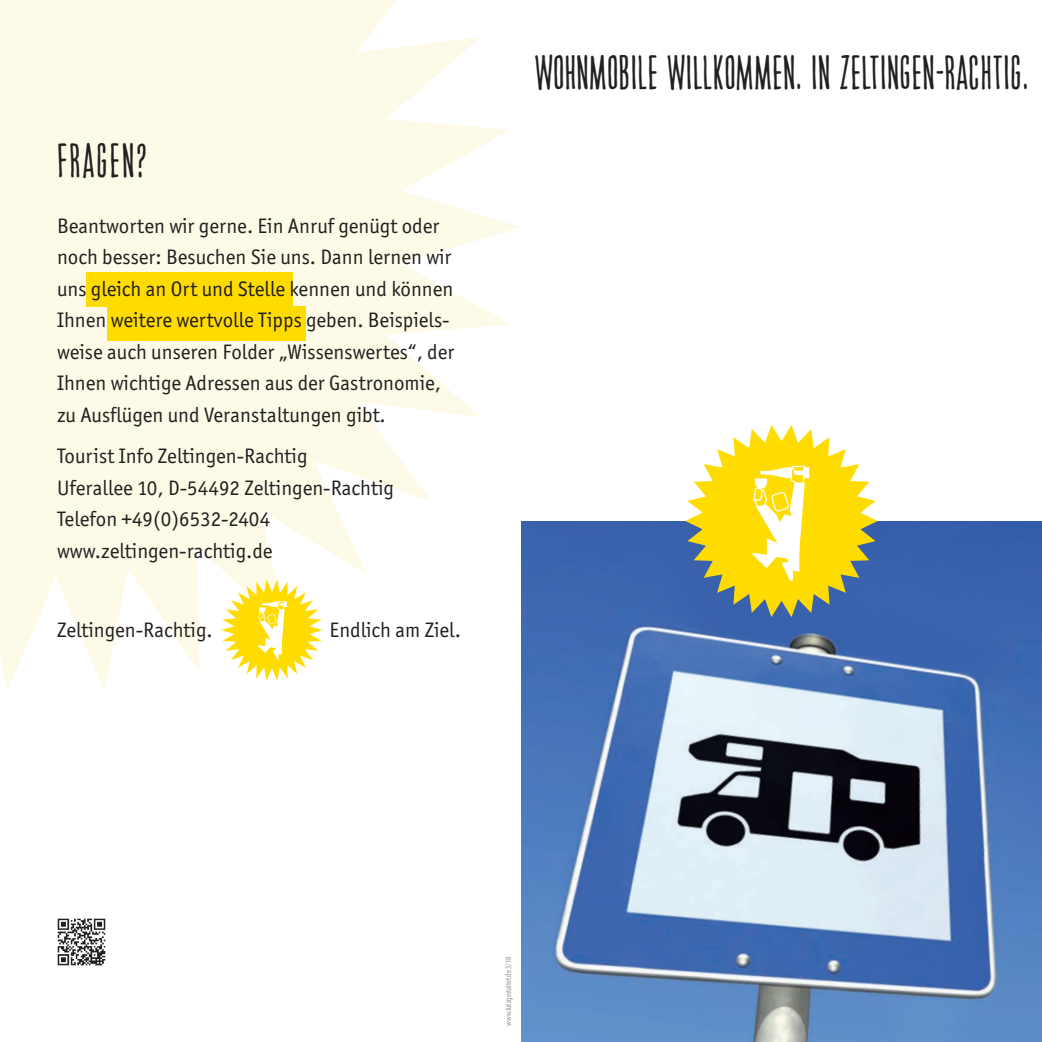
<style>
.page{position:relative;width:1042px;height:1042px;background:#fff}
.page>*{position:absolute;margin:0;border:0;box-sizing:border-box;transform-origin:0 0}
.t1{font:49px "CC Credit Crunch Soft";color:#231f20}
.t2{font:21px/31.5px "Officina Sans ITC Std";color:#231f20}
.t3{font:condensed 8.4px "Myriad Pro";color:#939598}
</style>
<div class="page">
<img style="left:521px;top:521px;width:521px;height:521px">
<svg style="left:866px;top:481px;width:11px;height:136px"></svg>
<img style="left:685px;top:425px;width:181px;height:192px">
<svg style="left:0;top:0;width:520px;height:691px;fill:#fefae8"></svg>
<img style="left:57px;top:918px;width:49px;height:48px">
<div style="left:86px;top:272px;width:206px;height:34px;background:#ffdc01"></div>
<div style="left:108px;top:306px;width:198px;height:35px;background:#ffdc01"></div>
<svg style="left:221px;top:579px;width:102px;height:102px"></svg>
<img style="left:224px;top:579px;width:91px;height:102px">
<h1 class="t1" style="left:57px;top:133px;width:92px">FRAGEN?</h1>
<p class="t2" style="left:57px;top:210px;width:399px">Beantworten wir gerne. Ein Anruf genügt oder noch besser: Besuchen Sie uns. Dann lernen wir uns gleich an Ort und Stelle kennen und können Ihnen weitere wertvolle Tipps geben. Beispiels&shy;weise auch unseren Folder „Wissenswertes“, der Ihnen wichtige Adressen aus der Gastronomie, zu Ausflügen und Veranstaltungen gibt.</p>
<p class="t2" style="left:57px;top:440px;width:338px">Tourist Info Zeltingen-Rachtig<br>Uferallee 10, D-54492 Zeltingen-Rachtig<br>Telefon +49(0)6532-2404 www.zeltingen-rachtig.de</p>
<p class="t2" style="left:57px;top:614px;width:157px">Zeltingen-Rachtig.</p>
<p class="t2" style="left:330px;top:614px;width:133px">Endlich am Ziel.</p>
<h1 class="t1" style="left:534px;top:45px;width:496px">WOHNMOBILE WILLKOMMEN. IN ZELTINGEN-RACHTIG.</h1>
<p class="t3" style="left:503px;top:1026px;width:71px;rotate:-90deg">www.lutzgestaltet.de 3/18</p>
</div>
